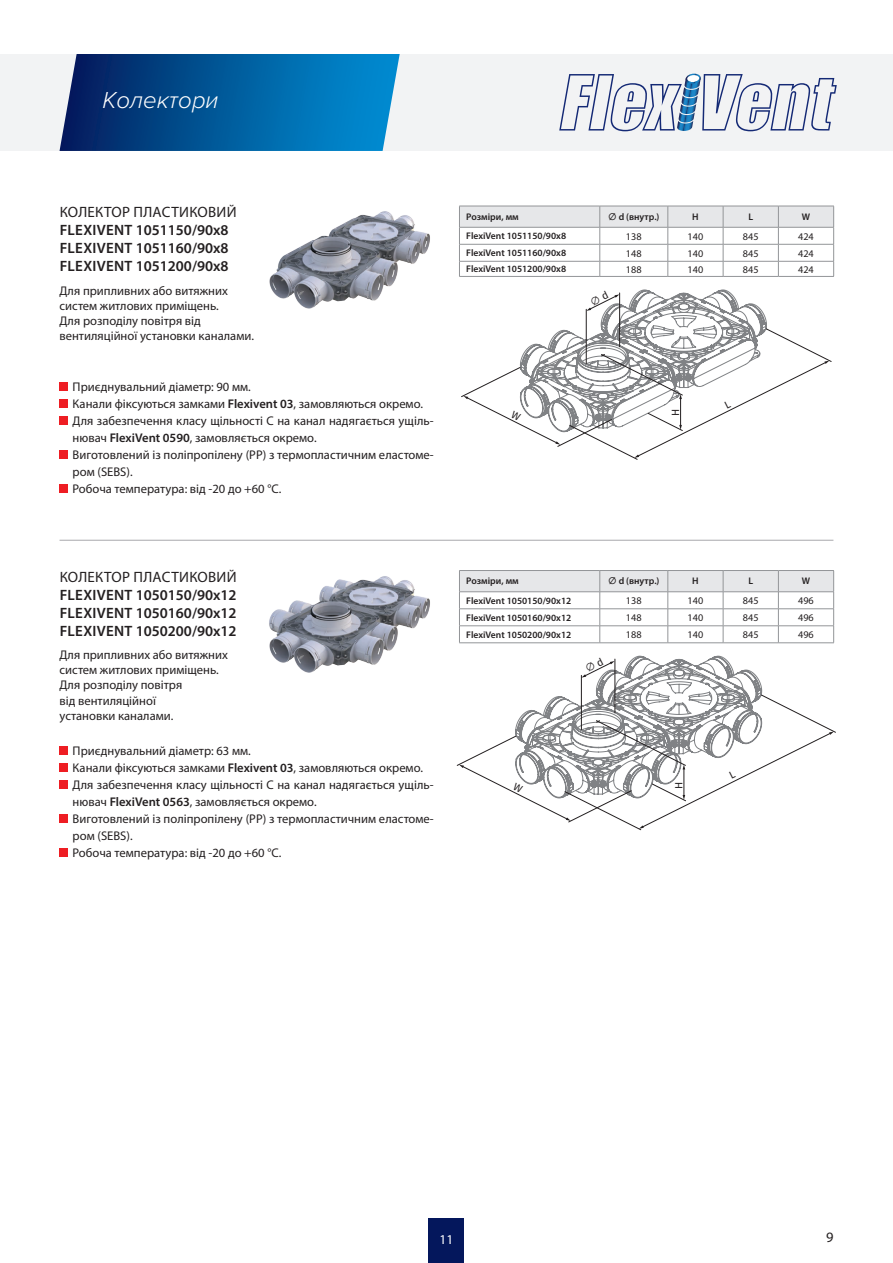
<style>
.page{position:relative;width:893px;height:1263px;background:#fff}
.page>*{position:absolute;margin:0;border:0;box-sizing:border-box;transform-origin:0 0}
.t1{font:italic 300 24px "Proxima Nova";color:#fff}
.t2{font:600 15px/18px "Myriad Pro";color:#231f20;text-align:justify}
.t3{font:15px "Myriad Pro";letter-spacing:.02em;color:#231f20}
.t4{font:14.4px "Myriad Pro";color:#231f20}
.t5{font:13.5px "Myriad Pro";color:#fff}
.t6{font:12.6px/17px "Myriad Pro";color:#231f20}
.t7{font:10.5px "Fira Sans";color:#231f20}
.t8{font:10.2px "Myriad Pro";color:#231f20}
.t9{font:600 9.6px "Myriad Pro";color:#231f20}
.s1{font-weight:600}
.s2{font-family:"Fira Sans";font-weight:500}
</style>
<div class="page">
<div style="left:429px;top:1218px;width:35px;height:45px;background:#04175c"></div>
<div style="left:0;top:54px;width:893px;height:97px;background:#f2f3f4"></div>
<svg style="left:60px;top:54px;width:340px;height:97px;background:#0c609f"></svg>
<svg style="left:559px;top:74px;width:278px;height:57px"></svg>
<hr style="left:60px;top:540px;width:773px;height:1px;background:#a8a9ad">
<hr style="left:459px;top:276px;width:141px;height:1px;background:#939598">
<hr style="left:600px;top:276px;width:68px;height:1px;background:#939598">
<hr style="left:668px;top:276px;width:55px;height:1px;background:#939598">
<hr style="left:723px;top:276px;width:55px;height:1px;background:#939598">
<svg style="left:459px;top:206px;width:375px;height:70px"></svg>
<hr style="left:778px;top:276px;width:56px;height:1px;background:#939598">
<img style="left:269px;top:211px;width:161px;height:98px">
<div style="left:60px;top:382px;width:8px;height:9px;background:#ee1d23"></div>
<div style="left:60px;top:399px;width:8px;height:9px;background:#ee1d23"></div>
<div style="left:60px;top:416px;width:8px;height:9px;background:#ee1d23"></div>
<div style="left:60px;top:450px;width:8px;height:9px;background:#ee1d23"></div>
<div style="left:60px;top:484px;width:8px;height:9px;background:#ee1d23"></div>
<svg style="left:459px;top:570px;width:375px;height:73px"></svg>
<hr style="left:778px;top:642px;width:56px;height:1px;background:#939598">
<img style="left:269px;top:576px;width:161px;height:97px">
<div style="left:60px;top:746px;width:8px;height:9px;background:#ee1d23"></div>
<div style="left:60px;top:763px;width:8px;height:9px;background:#ee1d23"></div>
<div style="left:60px;top:780px;width:8px;height:9px;background:#ee1d23"></div>
<div style="left:60px;top:814px;width:8px;height:9px;background:#ee1d23"></div>
<div style="left:60px;top:848px;width:8px;height:9px;background:#ee1d23"></div>
<svg style="left:461px;top:289px;width:371px;height:171px"></svg>
<svg style="left:457px;top:656px;width:379px;height:174px"></svg>
<h1 class="t1" style="left:102px;top:87px;width:118px">Колектори</h1>
<p class="t3" style="left:60px;top:203px;width:178px">КОЛЕКТОР ПЛАСТИКОВИЙ</p>
<p class="t2" style="left:60px;top:221px;width:170px">FLEXIVENT 1051150/90x8<br>FLEXIVENT 1051160/90x8<br>FLEXIVENT 1051200/90x8</p>
<p class="t6" style="left:60px;top:283px;width:195px;line-height:15.1px">Для припливних або витяжних систем житлових приміщень.<br>Для розподілу повітря від вентиляційної установки каналами.</p>
<p class="t6" style="left:73px;top:378px;width:363px">Приєднувальний діаметр: 90 мм.<br>Канали фіксуються замками <span class="s1">Flexivent 03</span>, замовляються окремо.<br>Для забезпечення класу щільності C на канал надягається ущіль&shy;нювач <span class="s1">FlexiVent 0590</span>, замовляється окремо.<br>Виготовлений із поліпропілену (РР) з термопластичним еластоме&shy;ром (SEBS).<br>Робоча температура: від -20 до +60 °C.</p>
<p class="t3" style="left:60px;top:567px;width:178px">КОЛЕКТОР ПЛАСТИКОВИЙ</p>
<p class="t2" style="left:60px;top:585px;width:178px">FLEXIVENT 1050150/90x12<br>FLEXIVENT 1050160/90x12<br>FLEXIVENT 1050200/90x12</p>
<p class="t6" style="left:60px;top:647px;width:170px;line-height:15.1px">Для припливних або витяжних систем житлових приміщень.<br>Для розподілу повітря<br>від вентиляційної<br>установки каналами.</p>
<p class="t6" style="left:73px;top:742px;width:363px">Приєднувальний діаметр: 63 мм.<br>Канали фіксуються замками <span class="s1">Flexivent 03</span>, замовляються окремо.<br>Для забезпечення класу щільності C на канал надягається ущіль&shy;нювач <span class="s1">FlexiVent 0563</span>, замовляється окремо.<br>Виготовлений із поліпропілену (РР) з термопластичним еластоме&shy;ром (SEBS).<br>Робоча температура: від -20 до +60 °C.</p>
<p class="t9" style="left:466px;top:211px;width:54px">Розміри, мм</p>
<p class="t9" style="left:608px;top:211px;width:53px"><span class="s2">∅</span> d (внутр.)</p>
<p class="t9" style="left:692px;top:211px;width:8px">H</p>
<p class="t9" style="left:748px;top:211px;width:6px">L</p>
<p class="t9" style="left:802px;top:211px;width:10px">W</p>
<p class="t9" style="left:466px;top:230px;width:101px">FlexiVent 1051150/90x8</p>
<p class="t8" style="left:626px;top:230px;width:17px">138</p>
<p class="t8" style="left:688px;top:230px;width:17px">140</p>
<p class="t8" style="left:743px;top:230px;width:17px">845</p>
<p class="t8" style="left:798px;top:230px;width:17px">424</p>
<p class="t9" style="left:466px;top:247px;width:101px">FlexiVent 1051160/90x8</p>
<p class="t8" style="left:626px;top:247px;width:17px">148</p>
<p class="t8" style="left:688px;top:247px;width:17px">140</p>
<p class="t8" style="left:743px;top:247px;width:17px">845</p>
<p class="t8" style="left:798px;top:247px;width:17px">424</p>
<p class="t9" style="left:466px;top:263px;width:101px">FlexiVent 1051200/90x8</p>
<p class="t8" style="left:626px;top:263px;width:17px">188</p>
<p class="t8" style="left:688px;top:263px;width:17px">140</p>
<p class="t8" style="left:743px;top:263px;width:17px">845</p>
<p class="t8" style="left:798px;top:263px;width:17px">424</p>
<p class="t7" style="left:668px;top:416px;width:9px;rotate:-90deg">H</p>
<p class="t9" style="left:466px;top:575px;width:54px">Розміри, мм</p>
<p class="t9" style="left:608px;top:575px;width:53px"><span class="s2">∅</span> d (внутр.)</p>
<p class="t9" style="left:692px;top:575px;width:8px">H</p>
<p class="t9" style="left:748px;top:575px;width:6px">L</p>
<p class="t9" style="left:802px;top:575px;width:10px">W</p>
<p class="t9" style="left:466px;top:594px;width:107px">FlexiVent 1050150/90x12</p>
<p class="t8" style="left:626px;top:594px;width:17px">138</p>
<p class="t8" style="left:688px;top:594px;width:17px">140</p>
<p class="t8" style="left:743px;top:594px;width:17px">845</p>
<p class="t8" style="left:798px;top:594px;width:17px">496</p>
<p class="t9" style="left:466px;top:611px;width:107px">FlexiVent 1050160/90x12</p>
<p class="t8" style="left:626px;top:611px;width:17px">148</p>
<p class="t8" style="left:688px;top:611px;width:17px">140</p>
<p class="t8" style="left:743px;top:611px;width:17px">845</p>
<p class="t8" style="left:798px;top:611px;width:17px">496</p>
<p class="t9" style="left:466px;top:628px;width:107px">FlexiVent 1050200/90x12</p>
<p class="t8" style="left:626px;top:628px;width:17px">188</p>
<p class="t8" style="left:688px;top:628px;width:17px">140</p>
<p class="t8" style="left:743px;top:628px;width:17px">845</p>
<p class="t8" style="left:798px;top:628px;width:17px">496</p>
<p class="t7" style="left:671px;top:789px;width:9px;rotate:-90deg">H</p>
<p class="t5" style="left:440px;top:1231px;width:15px">11</p>
<p class="t4" style="left:826px;top:1228px;width:9px">9</p>
</div>
